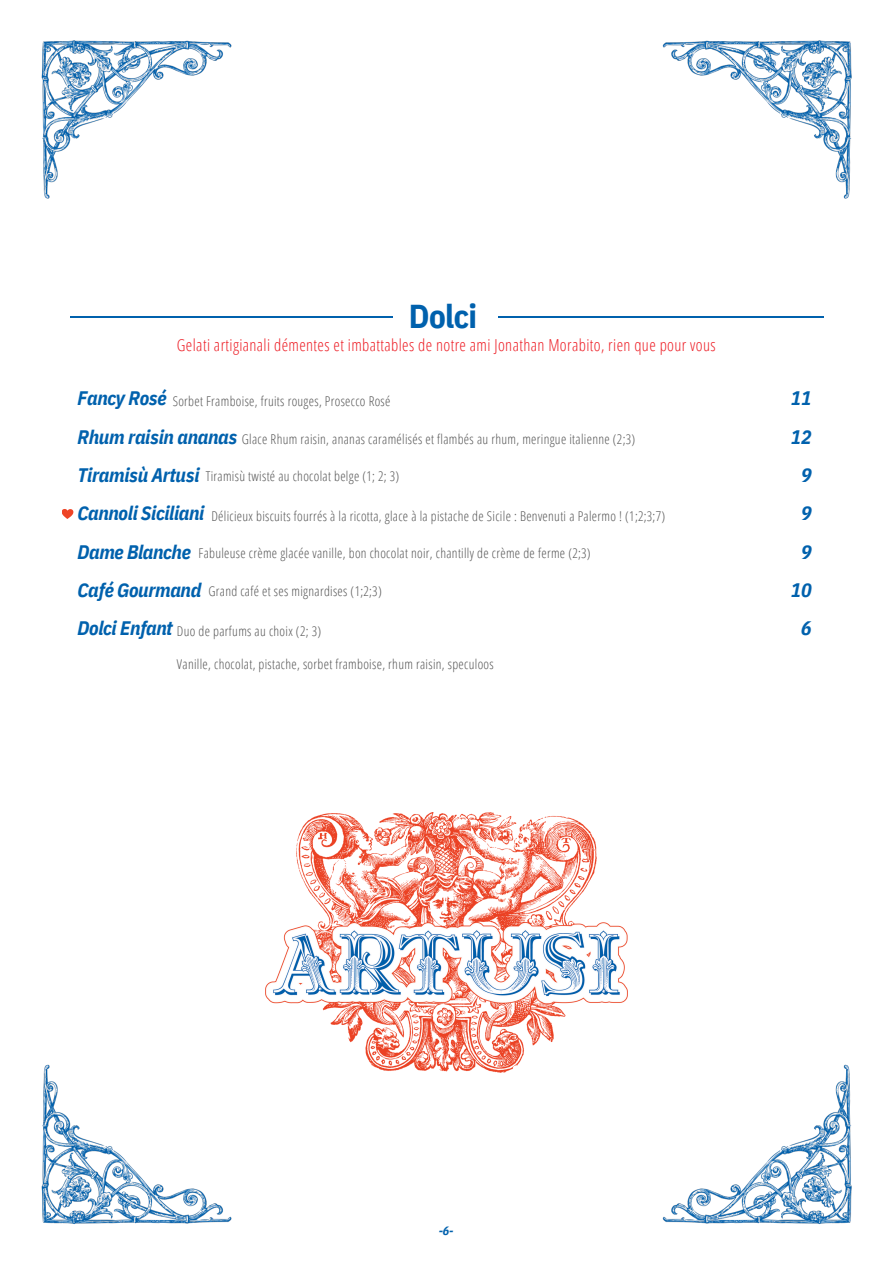
<style>
.page{position:relative;width:894px;height:1264px;background:#fff}
.page>*{position:absolute;margin:0;border:0;box-sizing:border-box;transform-origin:0 0}
.t1{font:700 33px "IBM Plex Sans Cond";letter-spacing:-.02em;color:#0061ad}
.t2{font:italic 700 19.5px/38.2px "IBM Plex Sans Cond";letter-spacing:-.02em;color:#0061ad}
.t3{font:300 16.5px "Open Sans Condensed";letter-spacing:.025em;color:#ed1c24}
.t4{font:300 13.5px "Open Sans Condensed";letter-spacing:.025em;color:#545454}
.t5{font:italic 700 12px "IBM Plex Sans Cond";color:#0061ad}
</style>
<div class="page">
<svg style="left:62px;top:509px;width:11px;height:10px"></svg>
<hr style="left:70px;top:316px;width:322px;height:1px;background:#0061ad">
<img style="left:41px;top:40px;width:191px;height:159px">
<img style="left:41px;top:1064px;width:191px;height:160px">
<hr style="left:498px;top:316px;width:325px;height:1px;background:#0061ad">
<img style="left:662px;top:40px;width:190px;height:159px">
<img style="left:662px;top:1064px;width:190px;height:160px">
<img style="left:266px;top:812px;width:361px;height:260px">
<h4 class="t1" style="left:409px;top:294px;width:70px">Dolci</h4>
<h4 class="t3" style="left:177px;top:333px;width:540px">Gelati artigianali démentes et imbattables de notre ami Jonathan Morabito, rien que pour vous</h4>
<h4 class="t2" style="left:78px;top:379px;width:161px">Fancy Rosé<br>Rhum raisin ananas<br>Tiramisù Artusi<br>Cannoli Siciliani<br>Dame Blanche<br>Café Gourmand<br>Dolci Enfant</h4>
<h4 class="t2" style="left:790px;top:379px;width:22px;text-align:center">11<br>12<br>9<br>9<br>9<br>10<br>6</h4>
<h4 class="t4" style="left:173px;top:391px;width:219px">Sorbet Framboise, fruits rouges, Prosecco Rosé</h4>
<h2 class="t4" style="left:242px;top:429px;width:394px">Glace Rhum raisin, ananas caramélisés et flambés au rhum, meringue italienne (2;3)</h2>
<p class="t4" style="left:206px;top:467px;width:195px">Tiramisù twisté au chocolat belge (1; 2; 3)</p>
<p class="t4" style="left:211px;top:506px;width:455px">Délicieux biscuits fourrés à la ricotta, glace à la pistache de Sicile : Benvenuti a Palermo ! (1;2;3;7)</p>
<p class="t4" style="left:198px;top:544px;width:393px">Fabuleuse crème glacée vanille, bon chocolat noir, chantilly de crème de ferme (2;3)</p>
<p class="t4" style="left:208px;top:581px;width:175px">Grand café et ses mignardises (1;2;3)</p>
<h4 class="t4" style="left:177px;top:621px;width:146px">Duo de parfums au choix (2; 3)</h4>
<h4 class="t4" style="left:177px;top:655px;width:318px">Vanille, chocolat, pistache, sorbet framboise, rhum raisin, speculoos</h4>
<h4 class="t5" style="left:438px;top:1222px;width:16px">-6-</h4>
</div>
